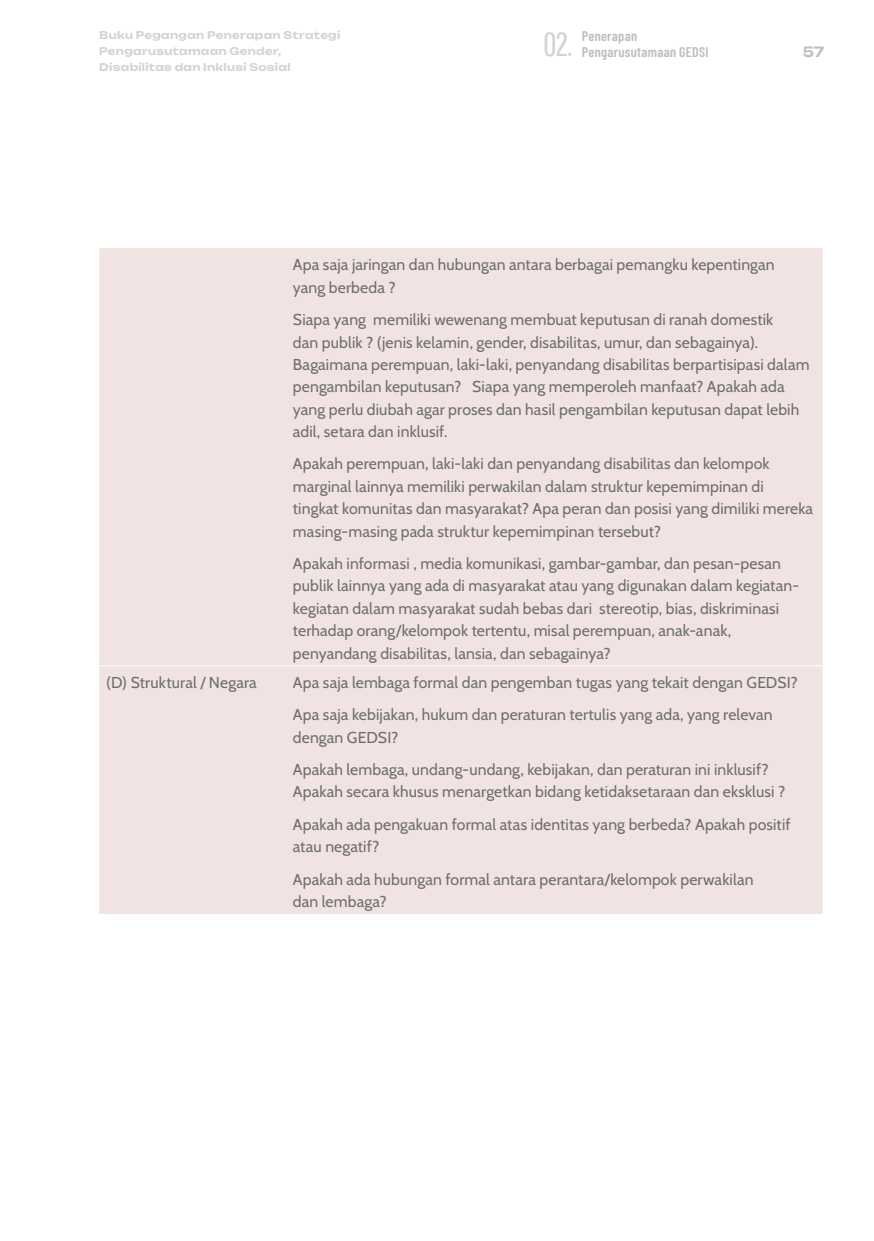
<style>
.page{position:relative;width:874px;height:1241px;background:#fff}
.page>*{position:absolute;margin:0;border:0;box-sizing:border-box;transform-origin:0 0}
.t1{font:33.07px "Pathway Gothic One";color:#d1d3d4}
.t2{font:15.75px/22.4px "Cabin";letter-spacing:.01em;color:#6d6e71}
.t3{font:600 14px "Barlow Condensed";letter-spacing:.02em;color:#bcbec0}
.t4{font:600 14px "Unbounded";color:#bcbec0}
.t5{font:600 10.5px/15.8px "Unbounded";letter-spacing:.03em;color:#d1d3d4}
</style>
<div class="page">
<div style="left:99px;top:248px;width:723px;height:665px;background:#f1e3e1"></div>
<hr style="left:99px;top:665px;width:187px;height:1px;background:#fff">
<hr style="left:286px;top:665px;width:536px;height:1px;background:#fff">
<p class="t5" style="left:99px;top:26px;width:242px">Buku Pegangan Penerapan Strategi<br>Pengarusutamaan Gender,<br>Disabilitas dan Inklusi Sosial</p>
<p class="t3" style="left:581px;top:26px;width:57px">Penerapan</p>
<h1 class="t1" style="left:543px;top:22px;width:31px">02.</h1>
<p class="t3" style="left:581px;top:42px;width:128px">Pengarusutamaan GEDSI</p>
<p class="t4" style="left:802px;top:40px;width:23px">57</p>
<p class="t2" style="left:293px;top:252px;width:483px">Apa saja jaringan dan hubungan antara berbagai pemangku kepentingan yang berbeda ?</p>
<p class="t2" style="left:293px;top:307px;width:518px">Siapa yang memiliki wewenang membuat keputusan di ranah domestik<br>dan publik ? (jenis kelamin, gender, disabilitas, umur, dan sebagainya).<br>Bagaimana perempuan, laki-laki, penyandang disabilitas berpartisipasi dalam pengambilan keputusan? Siapa yang memperoleh manfaat? Apakah ada yang perlu diubah agar proses dan hasil pengambilan keputusan dapat lebih adil, setara dan inklusif.</p>
<p class="t2" style="left:293px;top:451px;width:521px">Apakah perempuan, laki-laki dan penyandang disabilitas dan kelompok marginal lainnya memiliki perwakilan dalam struktur kepemimpinan di tingkat komunitas dan masyarakat? Apa peran dan posisi yang dimiliki mereka masing-masing pada struktur kepemimpinan tersebut?</p>
<p class="t2" style="left:293px;top:551px;width:507px">Apakah informasi , media komunikasi, gambar-gambar, dan pesan-pesan publik lainnya yang ada di masyarakat atau yang digunakan dalam kegiatan&shy;kegiatan dalam masyarakat sudah bebas dari stereotip, bias, diskriminasi terhadap orang/kelompok tertentu, misal perempuan, anak-anak, penyandang disabilitas, lansia, dan sebagainya?</p>
<p class="t2" style="left:106px;top:670px;width:152px">(D) Struktural / Negara</p>
<p class="t2" style="left:293px;top:665px;width:506px;line-height:32.4px">Apa saja lembaga formal dan pengemban tugas yang tekait dengan GEDSI?<br>Apa saja kebijakan, hukum dan peraturan tertulis yang ada, yang relevan</p>
<p class="t2" style="left:293px;top:719px;width:477px;line-height:32.4px">dengan GEDSI?<br>Apakah lembaga, undang-undang, kebijakan, dan peraturan ini inklusif?</p>
<p class="t2" style="left:293px;top:774px;width:499px;line-height:32.4px">Apakah secara khusus menargetkan bidang ketidaksetaraan dan eksklusi ?<br>Apakah ada pengakuan formal atas identitas yang berbeda? Apakah positif</p>
<p class="t2" style="left:293px;top:829px;width:462px;line-height:32.4px">atau negatif?<br>Apakah ada hubungan formal antara perantara/kelompok perwakilan</p>
<p class="t2" style="left:293px;top:889px;width:95px">dan lembaga?</p>
</div>
